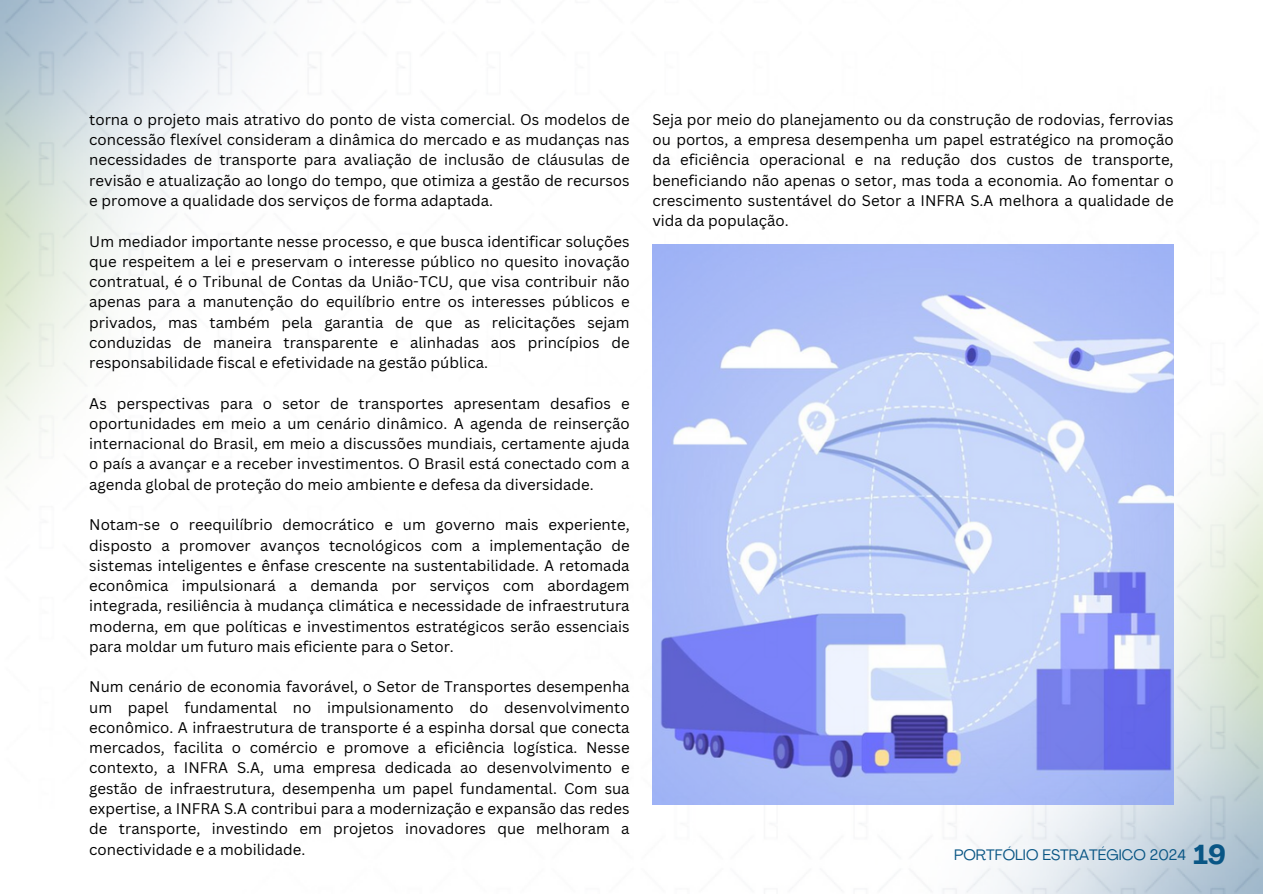
<style>
.page{position:relative;width:1263px;height:894px;background:#fff}
.page>*{position:absolute;margin:0;border:0;box-sizing:border-box;transform-origin:0 0}
.t1{font:700 27px "Agrandir";color:#095685}
.t2{font:15px/20.2px "Canva Sans";color:#000;text-align:justify}
.t3{font:15px "Agrandir";color:#095685}
</style>
<div class="page">
<img style="left:652px;top:244px;width:521px;height:559px">
<p class="t2" style="left:89px;top:109px;width:542px">torna o projeto mais atrativo do ponto de vista comercial. Os modelos de concessão flexível consideram a dinâmica do mercado e as mudanças nas necessidades de transporte para avaliação de inclusão de cláusulas de revisão e atualização ao longo do tempo, que otimiza a gestão de recursos e promove a qualidade dos serviços de forma adaptada.</p>
<p class="t2" style="left:89px;top:230px;width:542px">Um mediador importante nesse processo, e que busca identificar soluções que respeitem a lei e preservam o interesse público no quesito inovação contratual, é o Tribunal de Contas da União-TCU, que visa contribuir não apenas para a manutenção do equilíbrio entre os interesses públicos e privados, mas também pela garantia de que as relicitações sejam conduzidas de maneira transparente e alinhadas aos princípios de responsabilidade fiscal e efetividade na gestão pública.</p>
<p class="t2" style="left:89px;top:392px;width:542px">As perspectivas para o setor de transportes apresentam desafios e oportunidades em meio a um cenário dinâmico. A agenda de reinserção internacional do Brasil, em meio a discussões mundiais, certamente ajuda o país a avançar e a receber investimentos. O Brasil está conectado com a agenda global de proteção do meio ambiente e defesa da diversidade.</p>
<p class="t2" style="left:89px;top:514px;width:542px">Notam-se o reequilíbrio democrático e um governo mais experiente, disposto a promover avanços tecnológicos com a implementação de sistemas inteligentes e ênfase crescente na sustentabilidade. A retomada econômica impulsionará a demanda por serviços com abordagem integrada, resiliência à mudança climática e necessidade de infraestrutura moderna, em que políticas e investimentos estratégicos serão essenciais para moldar um futuro mais eficiente para o Setor.</p>
<p class="t2" style="left:89px;top:676px;width:542px">Num cenário de economia favorável, o Setor de Transportes desempenha um papel fundamental no impulsionamento do desenvolvimento econômico. A infraestrutura de transporte é a espinha dorsal que conecta mercados, facilita o comércio e promove a eficiência logística. Nesse contexto, a INFRA S.A, uma empresa dedicada ao desenvolvimento e gestão de infraestrutura, desempenha um papel fundamental. Com sua expertise, a INFRA S.A contribui para a modernização e expansão das redes de transporte, investindo em projetos inovadores que melhoram a conectividade e a mobilidade.</p>
<p class="t2" style="left:652px;top:109px;width:523px">Seja por meio do planejamento ou da construção de rodovias, ferrovias ou portos, a empresa desempenha um papel estratégico na promoção da eficiência operacional e na redução dos custos de transporte, beneficiando não apenas o setor, mas toda a economia. Ao fomentar o crescimento sustentável do Setor a INFRA S.A melhora a qualidade de vida da população.</p>
<p class="t3" style="left:954px;top:848px;width:233px">PORTFÓLIO ESTRATÉGICO 2024</p>
<p class="t1" style="left:1193px;top:843px;width:34px">19</p>
</div>
